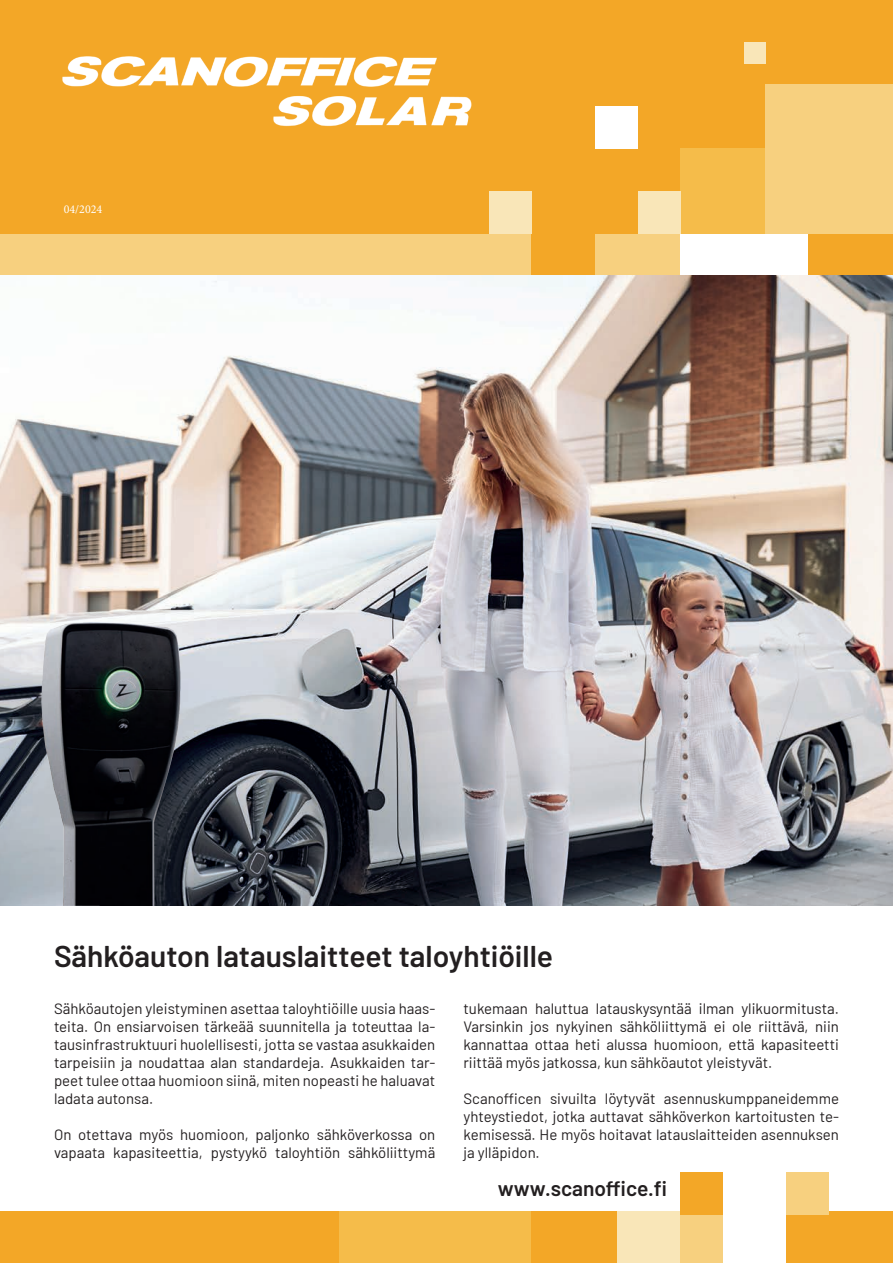
<style>
.page{position:relative;width:893px;height:1263px;background:#fff}
.page>*{position:absolute;margin:0;border:0;box-sizing:border-box;transform-origin:0 0}
.t1{font:600 30px "Barlow";color:#231f20}
.t2{font:600 21px "Barlow";color:#231f20}
.t3{font:15px/18px "Barlow";color:#231f20;text-align:justify}
.t4{font:12px "Minion Pro";color:#fff}
</style>
<div class="page">
<div style="left:0;top:0;width:893px;height:276px;background:#f3a727"></div>
<div style="left:680px;top:149px;width:85px;height:85px;background:#f5bc4a"></div>
<div style="left:765px;top:85px;width:128px;height:149px;background:#f7d07f"></div>
<div style="left:595px;top:106px;width:43px;height:43px;background:#fff"></div>
<div style="left:638px;top:191px;width:42px;height:43px;background:#f9e6b8"></div>
<div style="left:595px;top:234px;width:85px;height:42px;background:#f7d07f"></div>
<div style="left:680px;top:234px;width:128px;height:42px;background:#fff"></div>
<div style="left:0;top:234px;width:531px;height:42px;background:#f7d07f"></div>
<div style="left:489px;top:191px;width:42px;height:43px;background:#f9e6b8"></div>
<div style="left:744px;top:43px;width:21px;height:21px;background:#f9e6b8"></div>
<img style="left:62px;top:56px;width:410px;height:71px">
<div style="left:680px;top:1212px;width:43px;height:51px;background:#f7d07f"></div>
<div style="left:617px;top:1212px;width:63px;height:51px;background:#f9e6b8"></div>
<div style="left:0;top:1212px;width:340px;height:51px;background:#f3a727"></div>
<div style="left:340px;top:1212px;width:191px;height:51px;background:#f5bc4a"></div>
<div style="left:531px;top:1212px;width:86px;height:51px;background:#f3a727"></div>
<div style="left:787px;top:1212px;width:106px;height:51px;background:#f3a727"></div>
<img style="left:0;top:276px;width:893px;height:630px">
<div style="left:787px;top:1172px;width:42px;height:42px;background:#f7d07f"></div>
<div style="left:680px;top:1172px;width:43px;height:42px;background:#f3a727"></div>
<img style="left:41px;top:622px;width:140px;height:284px">
<img style="left:112px;top:680px;width:24px;height:24px">
<p class="t4" style="left:64px;top:201px;width:40px">04/2024</p>
<h1 class="t1" style="left:54px;top:934px;width:501px">Sähköauton latauslaitteet taloyhtiöille</h1>
<p class="t3" style="left:54px;top:998px;width:383px">Sähköautojen yleistyminen asettaa taloyhtiöille uusia haas&shy;teita. On ensiarvoisen tärkeää suunnitella ja toteuttaa la&shy;tausinfrastruktuuri huolellisesti, jotta se vastaa asukkaiden tarpeisiin ja noudattaa alan standardeja. Asukkaiden tar&shy;peet tulee ottaa huomioon siinä, miten nopeasti he haluavat ladata autonsa.</p>
<p class="t3" style="left:54px;top:1124px;width:383px">On otettava myös huomioon, paljonko sähköverkossa on vapaata kapasiteettia, pystyykö taloyhtiön sähköliittymä</p>
<p class="t3" style="left:463px;top:998px;width:377px">tukemaan haluttua latauskysyntää ilman ylikuormitusta.<br>Varsinkin jos nykyinen sähköliittymä ei ole riittävä, niin kannattaa ottaa heti alussa huomioon, että kapasiteetti riittää myös jatkossa, kun sähköautot yleistyvät.</p>
<p class="t3" style="left:463px;top:1088px;width:377px">Scanofficen sivuilta löytyvät asennuskumppaneidemme yhteystiedot, jotka auttavat sähköverkon kartoitusten te&shy;kemisessä. He myös hoitavat latauslaitteiden asennuksen ja ylläpidon.</p>
<h2 class="t2" style="left:498px;top:1173px;width:171px">www.scanoffice.fi</h2>
</div>
